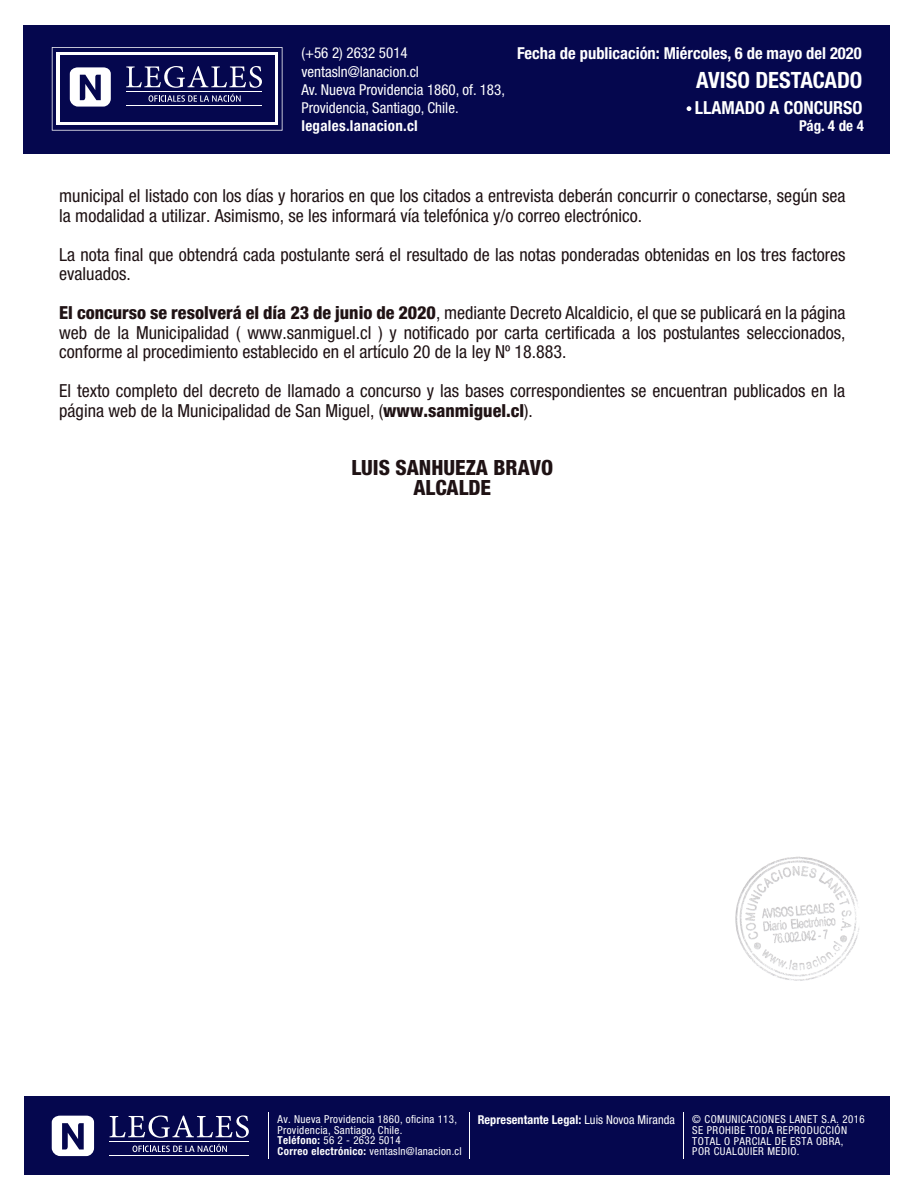
<style>
.page{position:relative;width:918px;height:1188px;background:#fff}
.page>*{position:absolute;margin:0;border:0;box-sizing:border-box;transform-origin:0 0}
.t1{font:700 condensed 22.5px "Helvetica Neue LT Std";color:#fff}
.t2{font:800 condensed 21px/19.5px "Helvetica Neue LT Std";color:#1f1214;text-align:center}
.t3{font:condensed 18px/19.5px "Helvetica Neue LT Std";color:#1f1214}
.t4{font:700 condensed 18px "Helvetica Neue LT Std";color:#fff}
.t5{font:700 condensed 16.5px "Helvetica Neue LT Std";color:#fff}
.t6{font:condensed 15px/18px "Helvetica Neue LT Std";color:#fff}
.t7{font:700 condensed 15px "Helvetica Neue LT Std";letter-spacing:.02em;color:#fff}
.t8{font:700 condensed 12.3px "Helvetica Neue LT Std";letter-spacing:.005em;color:#fff}
.t9{font:condensed 10.95px/10.6px "Helvetica Neue LT Std";letter-spacing:.04em;color:#fff}
.s1{font-weight:800}
.s2{font-weight:700}
.s3{font-weight:400}
</style>
<div class="page">
<img style="left:735px;top:856px;width:124px;height:125px">
<div style="left:24px;top:25px;width:866px;height:129px;background:#05074e"></div>
<svg style="left:52px;top:47px;width:231px;height:84px"></svg>
<hr style="left:126px;top:91px;width:136px;height:1px;background:#fff">
<hr style="left:126px;top:105px;width:136px;height:1px;background:#fff">
<div style="left:24px;top:1096px;width:865px;height:79px;background:#05074e"></div>
<hr style="left:269px;top:1113px;width:1px;height:46px;background:#fff">
<hr style="left:469px;top:1113px;width:1px;height:46px;background:#fff">
<hr style="left:684px;top:1113px;width:1px;height:46px;background:#fff">
<svg style="left:110px;top:1115px;width:139px;height:23px"></svg>
<svg style="left:133px;top:1144px;width:94px;height:8px"></svg>
<svg style="left:52px;top:1116px;width:42px;height:40px"></svg>
<hr style="left:110px;top:1155px;width:139px;height:1px;background:#fff">
<hr style="left:110px;top:1141px;width:139px;height:1px;background:#fff">
<svg style="left:687px;top:106px;width:4px;height:5px"></svg>
<p class="t6" style="left:301px;top:44px;width:108px">(+56 2) 2632 5014</p>
<p class="t5" style="left:517px;top:43px;width:346px">Fecha de publicación: Miércoles, 6 de mayo del 2020</p>
<p class="t6" style="left:301px;top:62px;width:205px">ventasln@lanacion.cl<br>Av. Nueva Providencia 1860, of. 183,<br>Providencia, Santiago, Chile.</p>
<p class="t7" style="left:301px;top:116px;width:118px">legales.lanacion.cl</p>
<p class="t1" style="left:696px;top:67px;width:168px">AVISO DESTACADO</p>
<p class="t7" style="left:799px;top:116px;width:66px">Pág. 4 de 4</p>
<p class="t4" style="left:695px;top:97px;width:169px">LLAMADO A CONCURSO</p>
<p class="t3" style="left:59px;top:186px;width:788px">municipal el listado con los días y horarios en que los citados a entrevista deberán concurrir o conectarse, según sea la modalidad a utilizar. Asimismo, se les informará vía telefónica y/o correo electrónico.</p>
<p class="t3" style="left:59px;top:244px;width:788px">La nota final que obtendrá cada postulante será el resultado de las notas ponderadas obtenidas en los tres factores evaluados.</p>
<p class="t3" style="left:59px;top:303px;width:788px;text-align:justify"><span class="s1">El concurso se resolverá el día 23 de junio de 2020</span>, mediante Decreto Alcaldicio, el que se publicará en la página web de la Municipalidad ( www.sanmiguel.cl ) y notificado por carta certificada a los postulantes seleccionados, conforme al procedimiento establecido en el artículo 20 de la ley Nº 18.883.</p>
<p class="t3" style="left:59px;top:381px;width:788px">El texto completo del decreto de llamado a concurso y las bases correspondientes se encuentran publicados en la página web de la Municipalidad de San Miguel, (<span class="s1">www.sanmiguel.cl</span>).</p>
<p class="t2" style="left:351px;top:457px;width:203px">LUIS SANHUEZA BRAVO<br>ALCALDE</p>
<p class="t9" style="left:278px;top:1114px;width:186px">Av. Nueva Providencia 1860, oficina 113, Providencia, Santiago, Chile.<br><span class="s2">Teléfono:</span> 56 2 - 2632 5014<br><span class="s2">Correo electrónico:</span> ventasln@lanacion.cl</p>
<p class="t8" style="left:478px;top:1112px;width:199px">Representante Legal: <span class="s3">Luis Novoa Miranda</span></p>
<p class="t9" style="left:692px;top:1114px;width:174px">© COMUNICACIONES LANET S.A. 2016<br>SE PROHIBE TODA REPRODUCCIÓN<br>TOTAL O PARCIAL DE ESTA OBRA,<br>POR CUALQUIER MEDIO.</p>
</div>
